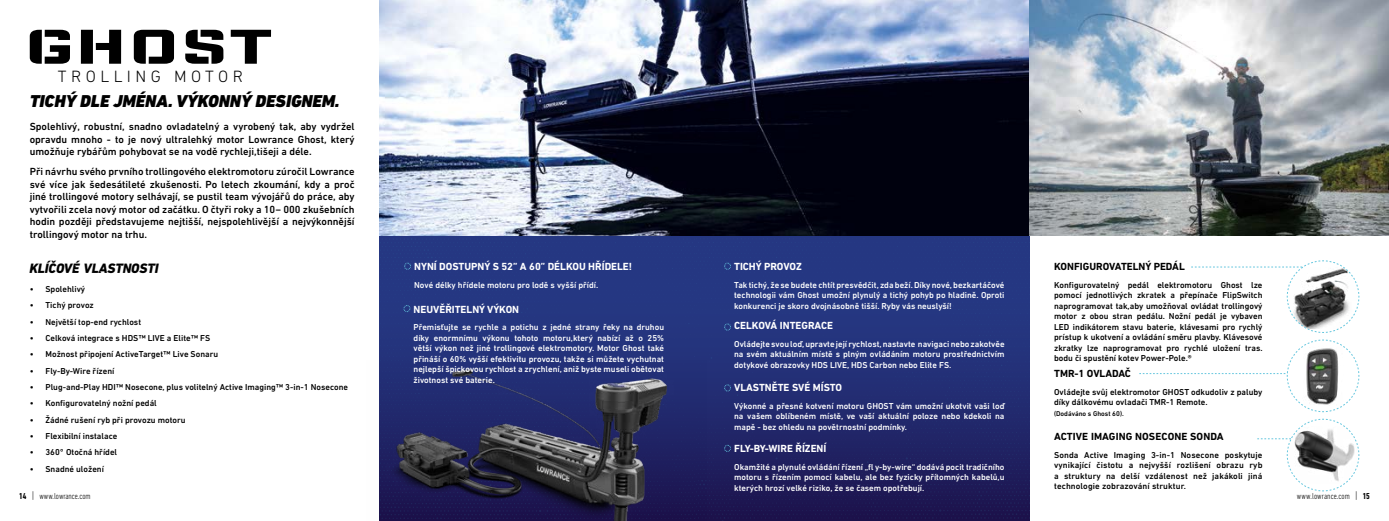
<style>
.page{position:relative;width:1389px;height:521px;background:#fff}
.page>*{position:absolute;margin:0;border:0;box-sizing:border-box;transform-origin:0 0}
.t1{font:italic 900 17.5px "DIN Next LT Pro";color:#000}
.t2{font:300 16.62px "DIN Next LT Pro";letter-spacing:.27em;color:#000}
.t3{font:14px "FINNEXTLTPRO Regular";color:#000}
.t4{font:500 10.5px/12.6px "DIN Next LT Pro";color:#000;text-align:justify}
.t5{font:700 10.5px "DIN Next LT Pro";color:#fff}
.t6{font:700 10.5px "DIN Next LT Pro";color:#000}
.t7{font:500 8.75px/10.5px "DIN Next LT Pro";color:#fff;text-align:justify}
.t8{font:500 8.75px/10.5px "DIN Next LT Pro";color:#000;text-align:justify}
.t9{font:300 condensed 8.75px "DIN Next LT Pro";color:#000}
.t10{font:500 7px "DIN Next LT Pro";color:#000}
.s1{color:#fff}
.s2{font-weight:700}
.s3{font-size:10.5px}
</style>
<div class="page">
<svg style="left:695px;top:236px;width:334px;height:285px;background:#222b70"></svg>
<div style="left:379px;top:236px;width:316px;height:125px;background:#253782"></div>
<svg style="left:30px;top:30px;width:40px;height:34px"></svg>
<svg style="left:81px;top:30px;width:40px;height:34px"></svg>
<svg style="left:134px;top:30px;width:40px;height:34px"></svg>
<svg style="left:185px;top:30px;width:38px;height:34px"></svg>
<svg style="left:231px;top:30px;width:40px;height:34px"></svg>
<img style="left:379px;top:0;width:1010px;height:236px">
<svg style="left:1191px;top:260px;width:169px;height:73px"></svg>
<svg style="left:1139px;top:339px;width:221px;height:73px"></svg>
<svg style="left:1257px;top:418px;width:103px;height:73px"></svg>
<img style="left:379px;top:361px;width:328px;height:160px">
<svg style="left:404px;top:262px;width:7px;height:8px"></svg>
<svg style="left:403px;top:305px;width:8px;height:7px"></svg>
<svg style="left:724px;top:262px;width:7px;height:8px"></svg>
<svg style="left:724px;top:323px;width:7px;height:8px"></svg>
<svg style="left:724px;top:384px;width:7px;height:8px"></svg>
<svg style="left:724px;top:444px;width:7px;height:8px"></svg>
<h2 class="t2" style="left:58px;top:67px;width:187px">TROLLING MOTOR</h2>
<h1 class="t1" style="left:30px;top:90px;width:311px">TICHÝ DLE JMÉNA. VÝKONNÝ DESIGNEM.</h1>
<p class="t4" style="left:30px;top:120px;width:326px">Spolehlivý, robustní, snadno ovladatelný a vyrobený tak, aby vydržel opravdu mnoho - to je nový ultralehký motor Lowrance Ghost, který umožňuje rybářům pohybovat se na vodě rychleji,tišeji a déle.</p>
<p class="t4" style="left:30px;top:165px;width:326px">Při návrhu svého prvního trollingového elektromotoru zúročil Lowrance své více jak šedesátileté zkušenosti. Po letech zkoumání, kdy a proč jiné trollingové motory selhávají, se pustil team vývojářů do práce, aby vytvořili zcela nový motor od začátku. O čtyři roky a 10− 000 zkušebních hodin později představujeme nejtišší, nejspolehlivější a nejvýkonnější trollingový motor na trhu.</p>
<h3 class="t3" style="left:30px;top:260px;width:130px">KLÍČOVÉ VLASTNOSTI</h3>
<p class="t8" style="left:30px;top:284px;width:57px">• Spolehlivý</p>
<p class="t8" style="left:30px;top:300px;width:66px">• Tichý provoz</p>
<p class="t8" style="left:30px;top:316px;width:113px">• Největší top-end rychlost</p>
<p class="t8" style="left:30px;top:333px;width:182px">• Celková integrace s HDS™ LIVE a Elite™ FS</p>
<p class="t8" style="left:30px;top:349px;width:190px">• Možnost připojení ActiveTarget™ Live Sonaru</p>
<p class="t8" style="left:30px;top:365px;width:86px">• Fly-By-Wire řízení</p>
<p class="t8" style="left:30px;top:382px;width:320px">• Plug-and-Play HDI™ Nosecone, plus volitelný Active Imaging™ 3-in-1 Nosecone</p>
<p class="t8" style="left:30px;top:398px;width:129px">• Konfigurovatelný nožní pedál</p>
<p class="t8" style="left:30px;top:414px;width:157px">• Žádné rušení ryb při provozu motoru</p>
<p class="t8" style="left:30px;top:431px;width:89px">• Flexibilní instalace</p>
<p class="t8" style="left:30px;top:447px;width:89px">• 360° Otočná hřídel</p>
<p class="t8" style="left:30px;top:463px;width:76px">• Snadné uložení</p>
<p class="t5" style="left:414px;top:260px;width:219px">NYNÍ DOSTUPNÝ S 52” A 60” DÉLKOU HŘÍDELE!</p>
<p class="t7" style="left:414px;top:279px;width:186px">Nové délky hřídele motoru pro lodě s vyšší přídí.</p>
<p class="t5" style="left:414px;top:303px;width:107px">NEUVĚŘITELNÝ VÝKON</p>
<p class="t7" style="left:414px;top:322px;width:252px">Přemisťujte se rychle a potichu z jedné strany řeky na druhou díky enormnímu výkonu tohoto motoru,který nabízí až o 25% větší výkon než jiné trollingové elektromotory. Motor Ghost také přináší o 60% vyšší efektivitu provozu, takže si můžete vychutnat nejlepší špickovou rychlost a zrychlení, aniž byste museli obětovat životnost své baterie.</p>
<p class="t5" style="left:734px;top:260px;width:69px">TICHÝ PROVOZ</p>
<p class="t7" style="left:734px;top:279px;width:272px">Tak tichý, že se budete chtít presvědčit, zda beží. Díky nové, bezkartáčové technologii vám Ghost umožní plynulý a tichý pohyb po hladině. Oproti konkurenci je skoro dvojnásobně tišší. Ryby vás neuslyší!</p>
<p class="t5" style="left:734px;top:319px;width:100px">CELKOVÁ INTEGRACE</p>
<p class="t7" style="left:734px;top:338px;width:272px">Ovládejte svou loď, upravte její rychlost, nastavte navigaci nebo zakotvěe na svém aktuálním místě s plným ovládáním motoru prostřednictvím dotykové obrazovky HDS LIVE, HDS Carbon nebo Elite FS.</p>
<p class="t5" style="left:734px;top:382px;width:109px">VLASTNĚTE SVÉ MÍSTO</p>
<p class="t7" style="left:734px;top:401px;width:272px">Výkonné a přesné kotvení motoru GHOST vám umožní ukotvit vaši loď na vašem oblíbeném místě, ve vaší aktuální poloze nebo kdekoli na mapě - bez ohledu na povětrnostní podmínky.</p>
<p class="t5" style="left:734px;top:442px;width:94px">FLY-BY-WIRE ŘÍZENÍ</p>
<p class="t7" style="left:734px;top:461px;width:272px">Okamžité a plynulé ovládání řízení „fl y-by-wire“ dodává pocit tradičního motoru s řízením pomocí kabelu, ale bez fyzicky přítomných kabelů,u kterých hrozí velké riziko, že se časem opotřebují.</p>
<p class="t6" style="left:1054px;top:260px;width:132px">KONFIGUROVATELNÝ PEDÁL</p>
<p class="t8" style="left:1054px;top:279px;width:210px">Konfigurovatelný pedál elektromotoru Ghost lze pomocí jednotlivých zkratek a přepínače FlipSwitch naprogramovat tak,aby umožňoval ovládat trollingový motor z obou stran pedálu. Nožní pedál je vybaven LED indikátorem stavu baterie, klávesami pro rychlý prístup k ukotvení a ovládání směru plavby. Klávesové zkratky lze naprogramovat pro rychlé uložení tras. bodu či spustění kotev Power-Pole.®</p>
<p class="t6" style="left:1054px;top:367px;width:78px">TMR-1 OVLADAČ</p>
<p class="t8" style="left:1054px;top:386px;width:210px">Ovládejte svůj elektromotor GHOST odkudoliv z paluby díky dálkovému ovladači TMR-1 Remote.</p>
<p class="t10" style="left:1054px;top:409px;width:71px">(Dodáváno s Ghost 60).</p>
<p class="t6" style="left:1054px;top:431px;width:171px">ACTIVE IMAGING NOSECONE SONDA</p>
<p class="t8" style="left:1054px;top:449px;width:210px">Sonda Active Imaging 3-in-1 Nosecone poskytuje vynikající čistotu a nejvyšší rozlišení obrazu ryb a struktury na delší vzdálenost než jakákoli jiná technologie zobrazování struktur.<span class="s1">gy.</span></p>
<p class="t9" style="left:19px;top:491px;width:73px"><span class="s2">14</span> <span class="s3">|</span> www.lowrance.com</p>
<p class="t9" style="left:1297px;top:491px;width:74px">www.lowrance.com <span class="s3">|</span> <span class="s2">15</span></p>
</div>
